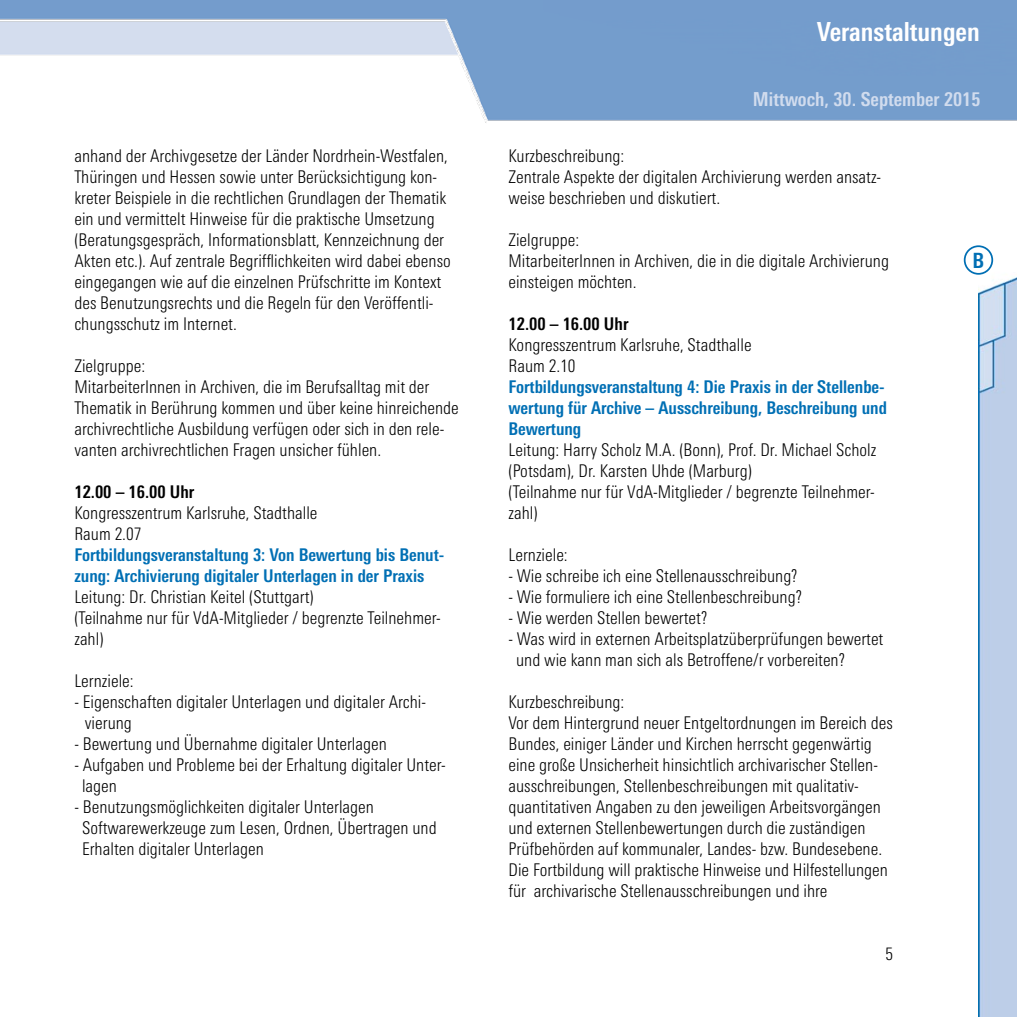
<style>
.page{position:relative;width:1017px;height:1017px;background:#fff}
.page>*{position:absolute;margin:0;border:0;box-sizing:border-box;transform-origin:0 0}
.t1{font:700 condensed 26.25px "LT Univers";color:#fff}
.t2{font:700 condensed 21px "LT Univers";color:#006fb4}
.t3{font:700 condensed 19.25px "LT Univers";color:#d1dcee}
.t4{font:300 condensed 17.5px/21px "LT Univers";color:#000}
.t5{font:700 condensed 17.5px/21px "LT Univers";color:#006fb4}
.t6{font:700 condensed 17.5px "LT Univers";color:#000}
</style>
<div class="page">
<img style="left:978px;top:245px;width:39px;height:772px">
<div style="left:964px;top:245px;width:29px;height:30px;border:2px solid #006fb4;border-radius:50%"></div>
<img style="left:0;top:0;width:1px;height:124px">
<p class="t4" style="left:74px;top:145px;width:378px">anhand der Archivgesetze der Länder Nordrhein-Westfalen, Thüringen und Hessen sowie unter Berücksichtigung kon&shy;kreter Beispiele in die rechtlichen Grundlagen der Thematik ein und vermittelt Hinweise für die praktische Umsetzung (Beratungsgespräch, Informationsblatt, Kennzeichnung der Akten etc.). Auf zentrale Begrifflichkeiten wird dabei ebenso eingegangen wie auf die einzelnen Prüfschritte im Kontext des Benutzungsrechts und die Regeln für den Veröffentli&shy;chungsschutz im Internet.</p>
<p class="t4" style="left:74px;top:355px;width:386px">Zielgruppe:<br>MitarbeiterInnen in Archiven, die im Berufsalltag mit der Thematik in Berührung kommen und über keine hinreichende archivrechtliche Ausbildung verfügen oder sich in den rele&shy;vanten archivrechtlichen Fragen unsicher fühlen.</p>
<p class="t6" style="left:74px;top:481px;width:121px">12.00 – 16.00 Uhr</p>
<p class="t4" style="left:74px;top:502px;width:245px">Kongresszentrum Karlsruhe, Stadthalle<br>Raum 2.07</p>
<p class="t5" style="left:74px;top:544px;width:371px">Fortbildungsveranstaltung 3: Von Bewertung bis Benut&shy;zung: Archivierung digitaler Unterlagen in der Praxis</p>
<p class="t4" style="left:74px;top:586px;width:368px">Leitung: Dr. Christian Keitel (Stuttgart)<br>(Teilnahme nur für VdA-Mitglieder / begrenzte Teilnehmer&shy;zahl)</p>
<p class="t4" style="left:74px;top:670px;width:61px">Lernziele:</p>
<p class="t4" style="left:85px;top:691px;width:343px;text-indent:-10px">- Eigenschaften digitaler Unterlagen und digitaler Archi&shy;vierung</p>
<p class="t4" style="left:74px;top:733px;width:314px">- Bewertung und Übernahme digitaler Unterlagen</p>
<p class="t4" style="left:82px;top:754px;width:365px;text-indent:-8px">- Aufgaben und Probleme bei der Erhaltung digitaler Unter&shy;lagen</p>
<p class="t4" style="left:82px;top:796px;width:356px;text-indent:-8px">- Benutzungsmöglichkeiten digitaler Unterlagen<br>Softwarewerkzeuge zum Lesen, Ordnen, Übertragen und<br>Erhalten digitaler Unterlagen</p>
<h1 class="t1" style="left:817px;top:16px;width:164px">Veranstaltungen</h1>
<p class="t3" style="left:753px;top:88px;width:229px">Mittwoch, 30. September 2015</p>
<p class="t4" style="left:508px;top:145px;width:374px">Kurzbeschreibung:<br>Zentrale Aspekte der digitalen Archivierung werden ansatz&shy;weise beschrieben und diskutiert.</p>
<p class="t4" style="left:508px;top:229px;width:382px">Zielgruppe:<br>MitarbeiterInnen in Archiven, die in die digitale Archivierung einsteigen möchten.</p>
<p class="t6" style="left:508px;top:313px;width:121px">12.00 – 16.00 Uhr</p>
<p class="t4" style="left:508px;top:334px;width:245px">Kongresszentrum Karlsruhe, Stadthalle<br>Raum 2.10</p>
<p class="t5" style="left:508px;top:376px;width:380px;text-align:justify">Fortbildungsveranstaltung 4: Die Praxis in der Stellenbe&shy;wertung für Archive – Ausschreibung, Beschreibung und Bewertung</p>
<p class="t4" style="left:508px;top:439px;width:369px">Leitung: Harry Scholz M.A. (Bonn), Prof. Dr. Michael Scholz (Potsdam), Dr. Karsten Uhde (Marburg)<br>(Teilnahme nur für VdA-Mitglieder / begrenzte Teilnehmer&shy;zahl)</p>
<p class="t4" style="left:508px;top:544px;width:61px">Lernziele:</p>
<p class="t4" style="left:508px;top:565px;width:291px">- Wie schreibe ich eine Stellenausschreibung?</p>
<p class="t4" style="left:508px;top:586px;width:295px">- Wie formuliere ich eine Stellenbeschreibung?</p>
<p class="t4" style="left:508px;top:607px;width:200px">- Wie werden Stellen bewertet?</p>
<p class="t4" style="left:516px;top:628px;width:369px;text-indent:-8px">- Was wird in externen Arbeitsplatzüberprüfungen bewertet und wie kann man sich als Betroffene/r vorbereiten?</p>
<p class="t4" style="left:508px;top:691px;width:386px">Kurzbeschreibung:<br>Vor dem Hintergrund neuer Entgeltordnungen im Bereich des Bundes, einiger Länder und Kirchen herrscht gegenwärtig eine große Unsicherheit hinsichtlich archivarischer Stellen&shy;ausschreibungen, Stellenbeschreibungen mit qualitativ&shy;quantitativen Angaben zu den jeweiligen Arbeitsvorgängen und externen Stellenbewertungen durch die zuständigen Prüfbehörden auf kommunaler, Landes- bzw. Bundesebene.<br>Die Fortbildung will praktische Hinweise und Hilfestellungen für archivarische Stellenausschreibungen und ihre</p>
<p class="t4" style="left:885px;top:943px;width:9px">5</p>
<p class="t2" style="left:973px;top:248px;width:13px">B</p>
</div>
